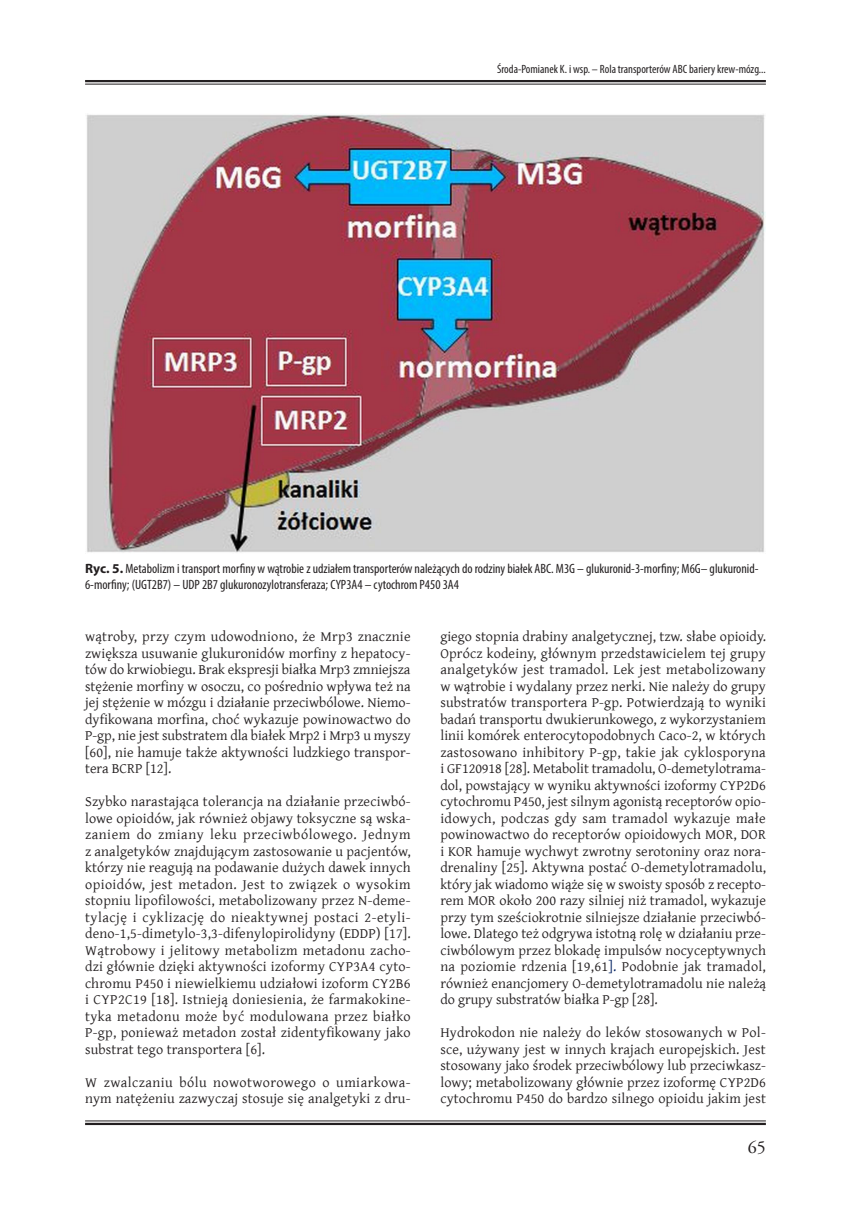
<style>
.page{position:relative;width:851px;height:1212px;background:#fff}
.page>*{position:absolute;margin:0;border:0;box-sizing:border-box;transform-origin:0 0}
.t1{font:18px "Adobe Garamond Pro";color:#231f20}
.ici-paragraph{font:14.25px/16.5px "Gentium Plus";letter-spacing:.01em;color:#231f20;text-align:justify}
.ici-picture{font:condensed 13.5px/16.5px "Myriad Pro";color:#231f20}
.t2{font:condensed 12px "Myriad Pro";color:#231f20}
.s1{font-weight:700;font-stretch:normal}
.s2{color:#002060}
</style>
<div class="page">
<hr style="left:85px;top:1123px;width:680px;height:2px;background:#231f20">
<hr style="left:85px;top:1120px;width:680px;height:1px;background:#231f20">
<hr style="left:85px;top:84px;width:680px;height:1px;background:#231f20">
<hr style="left:85px;top:80px;width:680px;height:2px;background:#231f20">
<img style="left:86px;top:114px;width:679px;height:439px">
<p class="t2" style="left:497px;top:62px;width:270px">Środa-Pomianek K. i wsp. – Rola transporterów ABC bariery krew-mózg...</p>
<p class="ici-picture" style="left:85px;top:560px;width:674px"><span class="s1">Ryc. 5.</span> Metabolizm i transport morfiny w wątrobie z udziałem transporterów należących do rodziny białek ABC. M3G – glukuronid-3-morfiny; M6G– glukuronid-<br>6-morfiny; (UGT2B7) – UDP 2B7 glukuronozylotransferaza; CYP3A4 – cytochrom P450 3A4</p>
<p class="ici-paragraph" style="left:85px;top:627px;width:327px">wątroby, przy czym udowodniono, że Mrp3 znacznie zwiększa usuwanie glukuronidów morfiny z hepatocy&shy;tów do krwiobiegu. Brak ekspresji białka Mrp3 zmniejsza stężenie morfiny w osoczu, co pośrednio wpływa też na jej stężenie w mózgu i działanie przeciwbólowe. Niemo&shy;dyfikowana morfina, choć wykazuje powinowactwo do P-gp, nie jest substratem dla białek Mrp2 i Mrp3 u myszy [60], nie hamuje także aktywności ludzkiego transpor&shy;tera BCRP [12].</p>
<p class="ici-paragraph" style="left:85px;top:792px;width:327px">Szybko narastająca tolerancja na działanie przeciwbó&shy;lowe opioidów, jak również objawy toksyczne są wska&shy;zaniem do zmiany leku przeciwbólowego. Jednym z analgetyków znajdującym zastosowanie u pacjentów, którzy nie reagują na podawanie dużych dawek innych opioidów, jest metadon. Jest to związek o wysokim stopniu lipofilowości, metabolizowany przez N-deme&shy;tylację i cyklizację do nieaktywnej postaci 2-etyli&shy;deno-1,5-dimetylo-3,3-difenylopirolidyny (EDDP) [17].<br>Wątrobowy i jelitowy metabolizm metadonu zacho&shy;dzi głównie dzięki aktywności izoformy CYP3A4 cyto&shy;chromu P450 i niewielkiemu udziałowi izoform CY2B6 i CYP2C19 [18]. Istnieją doniesienia, że farmakokine&shy;tyka metadonu może być modulowana przez białko P-gp, ponieważ metadon został zidentyfikowany jako substrat tego transportera [6].</p>
<p class="ici-paragraph" style="left:85px;top:1073px;width:327px">W zwalczaniu bólu nowotworowego o umiarkowa&shy;nym natężeniu zazwyczaj stosuje się analgetyki z dru-</p>
<p class="ici-paragraph" style="left:440px;top:627px;width:327px">giego stopnia drabiny analgetycznej, tzw. słabe opioidy.<br>Oprócz kodeiny, głównym przedstawicielem tej grupy analgetyków jest tramadol. Lek jest metabolizowany w wątrobie i wydalany przez nerki. Nie należy do grupy substratów transportera P-gp. Potwierdzają to wyniki badań transportu dwukierunkowego, z wykorzystaniem linii komórek enterocytopodobnych Caco-2, w których zastosowano inhibitory P-gp, takie jak cyklosporyna i GF120918 [28]. Metabolit tramadolu, O-demetylotrama&shy;dol, powstający w wyniku aktywności izoformy CYP2D6 cytochromu P450, jest silnym agonistą receptorów opio&shy;idowych, podczas gdy sam tramadol wykazuje małe powinowactwo do receptorów opioidowych MOR, DOR i KOR hamuje wychwyt zwrotny serotoniny oraz nora&shy;drenaliny [25]. Aktywna postać O-demetylotramadolu, który jak wiadomo wiąże się w swoisty sposób z recepto&shy;rem MOR około 200 razy silniej niż tramadol, wykazuje przy tym sześciokrotnie silniejsze działanie przeciwbó&shy;lowe. Dlatego też odgrywa istotną rolę w działaniu prze&shy;ciwbólowym przez blokadę impulsów nocyceptywnych na poziomie rdzenia [19,61<span class="s2">].</span> Podobnie jak tramadol, również enancjomery O-demetylotramadolu nie należą do grupy substratów białka P-gp [28].</p>
<p class="ici-paragraph" style="left:440px;top:1023px;width:327px">Hydrokodon nie należy do leków stosowanych w Pol&shy;sce, używany jest w innych krajach europejskich. Jest stosowany jako środek przeciwbólowy lub przeciwkasz&shy;lowy; metabolizowany głównie przez izoformę CYP2D6 cytochromu P450 do bardzo silnego opioidu jakim jest</p>
<p class="t1" style="left:747px;top:1136px;width:19px">65</p>
</div>
